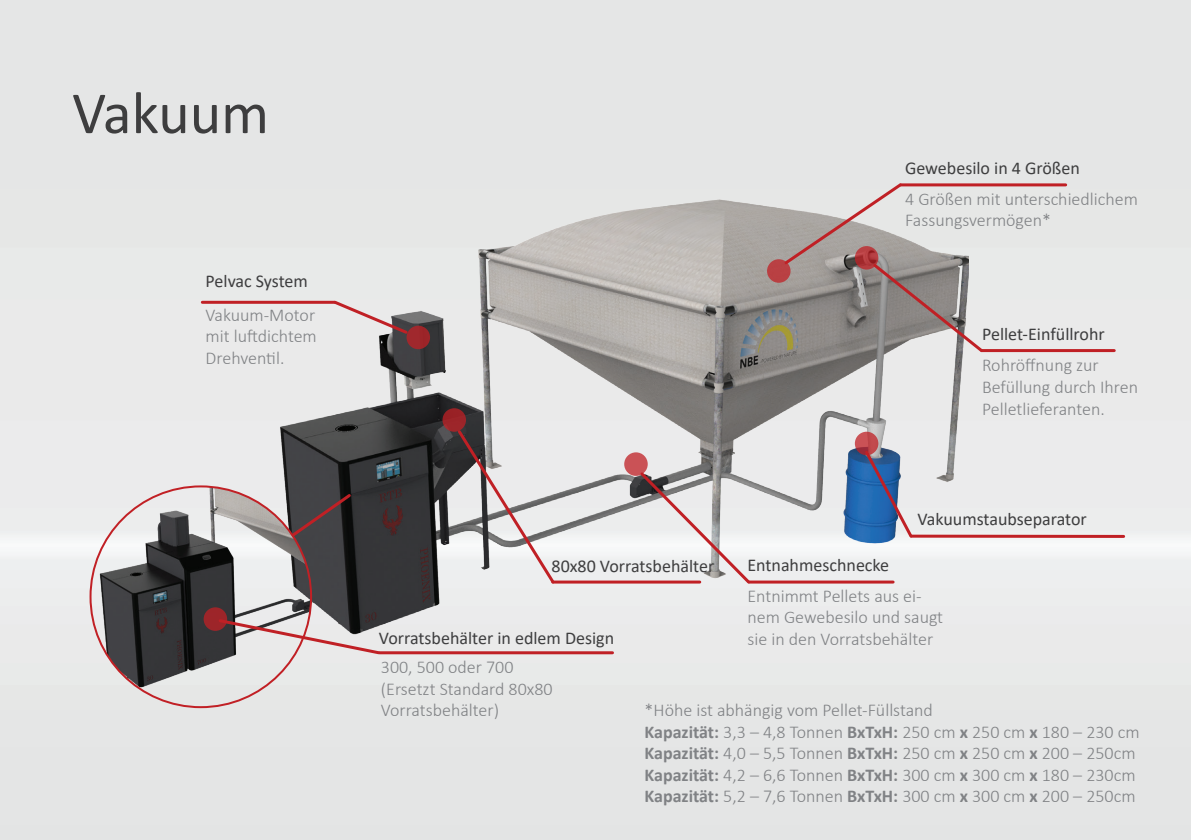
<style>
.page{position:relative;width:1191px;height:840px;background:#fff}
.page>*{position:absolute;margin:0;border:0;box-sizing:border-box;transform-origin:0 0}
.t1{font:60px "Calibri";color:#3e3e3f}
.t2{font:300 18px/21.6px "Calibri";color:#808285}
.t3{font:18px "Calibri";color:#3e3e3f}
.s1{font-weight:700}
</style>
<div class="page">
<div style="left:0;top:0;width:1191px;height:839px;background:#e6e6e6"></div>
<img style="left:226px;top:11px;width:742px;height:635px">
<img style="left:90px;top:486px;width:221px;height:220px;border-radius:110px">
<svg style="left:855px;top:431px;width:23px;height:24px"></svg>
<svg style="left:862px;top:448px;width:53px;height:92px;background:#6e89b3"></svg>
<hr style="left:911px;top:534px;width:212px;height:3px;background:#c02025">
<div style="left:624px;top:452px;width:23px;height:23px;background:#ca5256;border-radius:50%"></div>
<svg style="left:638px;top:469px;width:115px;height:117px"></svg>
<hr style="left:749px;top:580px;width:144px;height:3px;background:#c02025">
<hr style="left:981px;top:349px;width:133px;height:3px;background:#c02025">
<div style="left:767px;top:259px;width:23px;height:23px;background:#b94043;border-radius:50%"></div>
<svg style="left:782px;top:180px;width:203px;height:174px;background:#b2aba8"></svg>
<hr style="left:900px;top:183px;width:165px;height:3px;background:#c02025">
<div style="left:406px;top:325px;width:24px;height:24px;background:#9f282d;border-radius:50%"></div>
<svg style="left:331px;top:298px;width:79px;height:38px;background:#d4c7c7"></svg>
<hr style="left:202px;top:300px;width:133px;height:3px;background:#c02025">
<svg style="left:289px;top:491px;width:64px;height:48px;background:#43373a"></svg>
<svg style="left:455px;top:427px;width:102px;height:159px;background:#cdc8c9"></svg>
<hr style="left:553px;top:580px;width:147px;height:3px;background:#c02025">
<div style="left:442px;top:408px;width:24px;height:23px;background:#9c2429;border-radius:50%"></div>
<svg style="left:217px;top:617px;width:165px;height:39px;background:#bfb1b2"></svg>
<hr style="left:379px;top:651px;width:233px;height:3px;background:#c02025">
<svg style="left:204px;top:607px;width:23px;height:23px"></svg>
<h1 class="t1" style="left:72px;top:71px;width:198px">Vakuum</h1>
<p class="t3" style="left:206px;top:269px;width:104px">Pelvac System</p>
<p class="t2" style="left:206px;top:303px;width:113px;text-align:justify">Vakuum-Motor mit luftdichtem Drehventil.</p>
<p class="t3" style="left:905px;top:155px;width:176px">Gewebesilo in 4 Größen</p>
<p class="t2" style="left:905px;top:187px;width:234px">4 Größen mit unterschiedlichem<br>Fassungsvermögen*</p>
<p class="t3" style="left:982px;top:322px;width:124px">Pellet-Einfüllrohr</p>
<p class="t2" style="left:982px;top:354px;width:157px">Rohröffnung zur<br>Befüllung durch Ihren<br>Pelletlieferanten.</p>
<p class="t3" style="left:917px;top:506px;width:171px">Vakuumstaubseparator</p>
<p class="t3" style="left:747px;top:552px;width:143px">Entnahmeschnecke</p>
<p class="t2" style="left:747px;top:584px;width:197px">Entnimmt Pellets aus ei&shy;nem Gewebesilo und saugt sie in den Vorratsbehälter</p>
<p class="t3" style="left:551px;top:553px;width:164px">80x80 Vorratsbehälter</p>
<p class="t3" style="left:379px;top:625px;width:237px">Vorratsbehälter in edlem Design</p>
<p class="t2" style="left:381px;top:655px;width:173px">300, 500 oder 700 (Ersetzt Standard 80x80<br>Vorratsbehälter)</p>
<p class="t2" style="left:644px;top:698px;width:496px">*Höhe ist abhängig vom Pellet-Füllstand<br><span class="s1">Kapazität:</span> 3,3 – 4,8 Tonnen <span class="s1">BxTxH:</span> 250 cm <span class="s1">x</span> 250 cm <span class="s1">x</span> 180 – 230 cm <span class="s1">Kapazität:</span> 4,0 – 5,5 Tonnen <span class="s1">BxTxH:</span> 250 cm <span class="s1">x</span> 250 cm <span class="s1">x</span> 200 – 250cm <span class="s1">Kapazität:</span> 4,2 – 6,6 Tonnen <span class="s1">BxTxH:</span> 300 cm <span class="s1">x</span> 300 cm <span class="s1">x</span> 180 – 230cm <span class="s1">Kapazität:</span> 5,2 – 7,6 Tonnen <span class="s1">BxTxH:</span> 300 cm <span class="s1">x</span> 300 cm <span class="s1">x</span> 200 – 250cm</p>
</div>
